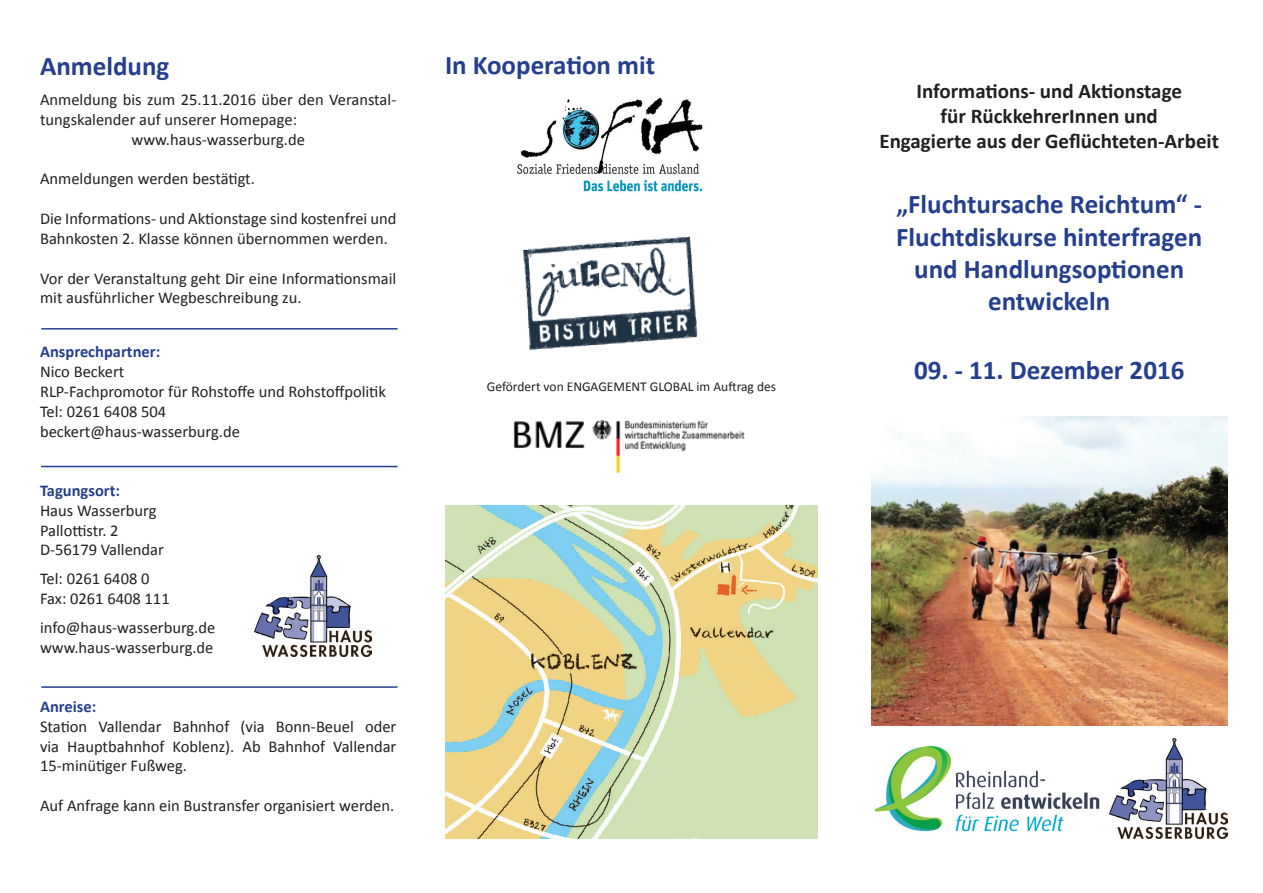
<style>
.page{position:relative;width:1263px;height:893px;background:#fff}
.page>*{position:absolute;margin:0;border:0;box-sizing:border-box;transform-origin:0 0}
.t1{font:700 27px/32.4px "Calibri";color:#253f8e;text-align:center}
.t2{font:700 21px/25.2px "Calibri";color:#231f20;text-align:center}
.t3{font:16.5px/19.8px "Calibri";color:#231f20}
.t4{font:700 16.5px "Calibri";color:#253f8e}
.t5{font:13.5px "Calibri";color:#231f20}
</style>
<div class="page">
<hr style="left:41px;top:328px;width:357px;height:2px;background:#253f8e">
<img style="left:445px;top:506px;width:373px;height:333px">
<img style="left:513px;top:420px;width:232px;height:54px">
<hr style="left:41px;top:466px;width:356px;height:1px;background:#253f8e">
<hr style="left:41px;top:686px;width:357px;height:2px;background:#253f8e">
<img style="left:523px;top:236px;width:174px;height:115px">
<img style="left:871px;top:417px;width:356px;height:308px">
<img style="left:1110px;top:738px;width:117px;height:101px">
<img style="left:517px;top:97px;width:186px;height:95px">
<img style="left:874px;top:746px;width:226px;height:86px">
<img style="left:254px;top:556px;width:118px;height:100px">
<h1 class="t1" style="left:40px;top:49px;width:131px">Anmeldung</h1>
<p class="t3" style="left:40px;top:90px;width:358px">Anmeldung bis zum 25.11.2016 über den Veranstal-</p>
<p class="t3" style="left:40px;top:110px;width:259px">tungskalender auf unserer Homepage:</p>
<p class="t3" style="left:131px;top:130px;width:175px">www.haus-wasserburg.de</p>
<p class="t3" style="left:40px;top:169px;width:216px">Anmeldungen werden bestätigt.</p>
<p class="t3" style="left:40px;top:209px;width:358px">Die Informations- und Aktionstage sind kostenfrei und<br>Bahnkosten 2. Klasse können übernommen werden.</p>
<p class="t3" style="left:40px;top:268px;width:358px">Vor der Veranstaltung geht Dir eine Informationsmail mit ausführlicher Wegbeschreibung zu.</p>
<p class="t4" style="left:40px;top:341px;width:122px">Ansprechpartner:</p>
<p class="t3" style="left:40px;top:362px;width:347px">Nico Beckert<br>RLP-Fachpromotor für Rohstoffe und Rohstoffpolitik<br>Tel: 0261 6408 504<br>beckert@haus-wasserburg.de</p>
<p class="t4" style="left:40px;top:480px;width:82px">Tagungsort:</p>
<p class="t3" style="left:40px;top:500px;width:125px">Haus Wasserburg<br>Pallottistr. 2<br>D-56179 Vallendar</p>
<p class="t3" style="left:40px;top:569px;width:131px">Tel: 0261 6408 0<br>Fax: 0261 6408 111</p>
<p class="t3" style="left:40px;top:617px;width:177px">info@haus-wasserburg.de www.haus-wasserburg.de</p>
<p class="t4" style="left:40px;top:696px;width:58px">Anreise:</p>
<p class="t3" style="left:40px;top:716px;width:358px;text-align:justify">Station Vallendar Bahnhof (via Bonn-Beuel oder via Hauptbahnhof Koblenz). Ab Bahnhof Vallendar 15-minütiger Fußweg.</p>
<p class="t3" style="left:40px;top:796px;width:356px">Auf Anfrage kann ein Bustransfer organisiert werden.</p>
<h1 class="t1" style="left:445px;top:49px;width:212px">In Kooperation mit</h1>
<p class="t5" style="left:487px;top:378px;width:291px">Gefördert von ENGAGEMENT GLOBAL im Auftrag des</p>
<p class="t2" style="left:879px;top:78px;width:341px">Informations- und Aktionstage<br>für RückkehrerInnen und<br>Engagierte aus der Geflüchteten-Arbeit</p>
<h1 class="t1" style="left:896px;top:188px;width:307px">„Fluchtursache Reichtum“ -<br>Fluchtdiskurse hinterfragen und Handlungsoptionen entwickeln</h1>
<h1 class="t1" style="left:914px;top:354px;width:272px">09. - 11. Dezember 2016</h1>
</div>
